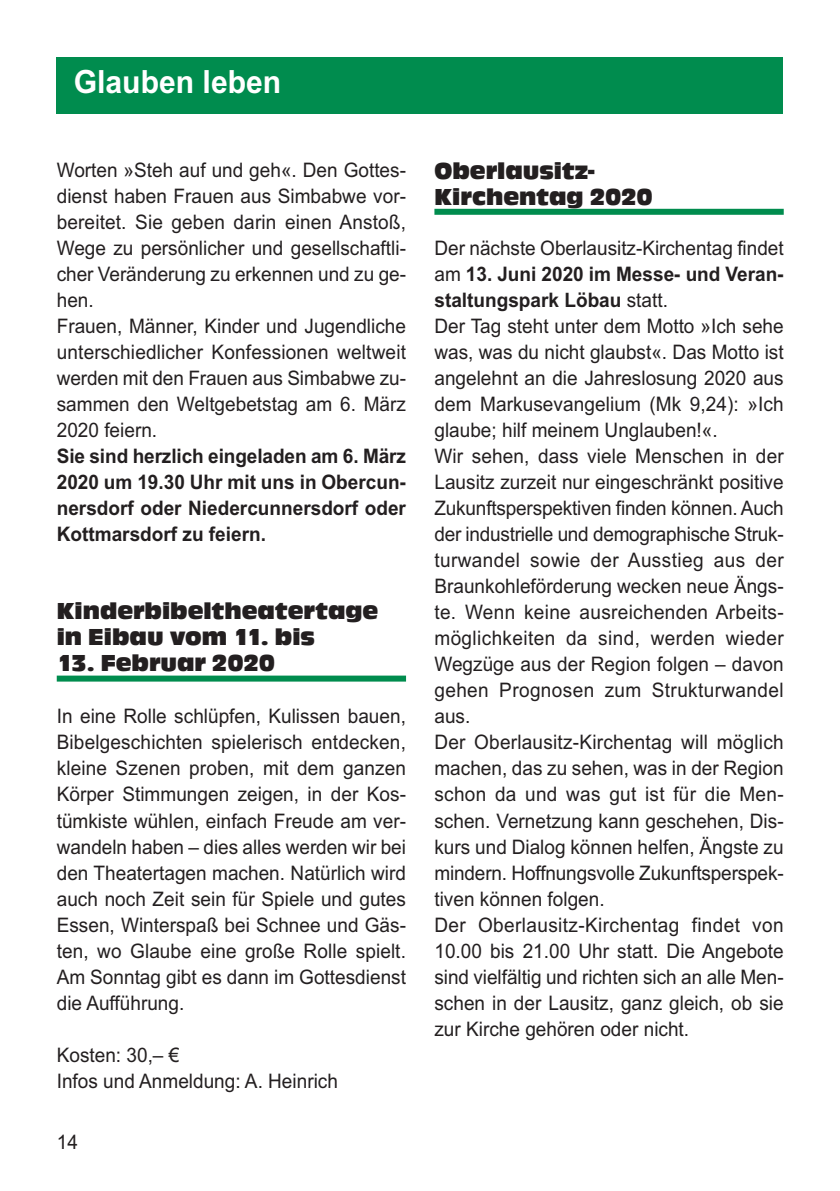
<style>
.page{position:relative;width:840px;height:1191px;background:#fff}
.page>*{position:absolute;margin:0;border:0;box-sizing:border-box;transform-origin:0 0}
.t1{font:700 32px "Arial";color:#fff;scale:.94 1}
.t2{font:24px/26px "Antigone Compact CE Regular";color:#231f20}
.t3{font:20px/26px "Arial";color:#231f20;scale:.95 1}
.t4{font:700 20px/26px "Arial";color:#231f20;text-align:justify;scale:.95 1}
.s1{font-weight:700}
</style>
<div class="page">
<div style="left:57px;top:57px;width:725px;height:56px;background:#008c4e"></div>
<div style="left:57px;top:675px;width:349px;height:6px;background:#008c4e"></div>
<div style="left:434px;top:209px;width:349px;height:6px;background:#008c4e"></div>
<h1 class="t1" style="left:74px;top:70px;width:222px">Glauben leben</h1>
<p class="t3" style="left:57px;top:159px;width:369px">Worten »Steh auf und geh«. Den Gottes&shy;dienst haben Frauen aus Simbabwe vor&shy;bereitet. Sie geben darin einen Anstoß, Wege zu persönlicher und gesellschaftli&shy;cher Veränderung zu erkennen und zu ge&shy;hen.<br>Frauen, Männer, Kinder und Jugendliche unterschiedlicher Konfessionen weltweit werden mit den Frauen aus Simbabwe zu&shy;sammen den Weltgebetstag am 6. März 2020 feiern.</p>
<p class="t4" style="left:57px;top:445px;width:369px">Sie sind herzlich eingeladen am 6. März 2020 um 19.30 Uhr mit uns in Obercun&shy;nersdorf oder Niedercunnersdorf oder Kottmarsdorf zu feiern.</p>
<p class="t2" style="left:57px;top:600px;width:323px">Kinderbibeltheatertage in Eibau vom 11. bis</p>
<p class="t2" style="left:57px;top:652px;width:219px">13. Februar 2020</p>
<p class="t3" style="left:57px;top:705px;width:369px;text-align:justify">In eine Rolle schlüpfen, Kulissen bauen, Bibelgeschichten spielerisch entdecken, kleine Szenen proben, mit dem ganzen Körper Stimmungen zeigen, in der Kos&shy;tümkiste wühlen, einfach Freude am ver&shy;wandeln haben – dies alles werden wir bei den Theatertagen machen. Natürlich wird auch noch Zeit sein für Spiele und gutes Essen, Winterspaß bei Schnee und Gäs&shy;ten, wo Glaube eine große Rolle spielt.<br>Am Sonntag gibt es dann im Gottesdienst die Aufführung.</p>
<p class="t3" style="left:57px;top:1043px;width:297px">Kosten: 30,– €<br>Infos und Anmeldung: A. Heinrich</p>
<p class="t3" style="left:57px;top:1130px;width:24px">14</p>
<p class="t2" style="left:434px;top:159px;width:219px">Oberlausitz-<br>Kirchentag 2020</p>
<p class="t3" style="left:434px;top:237px;width:369px">Der nächste Oberlausitz-Kirchentag findet am <span class="s1">13. Juni 2020 im Messe- und Veran&shy;staltungspark Löbau</span> statt.<br>Der Tag steht unter dem Motto »Ich sehe was, was du nicht glaubst«. Das Motto ist angelehnt an die Jahreslosung 2020 aus dem Markusevangelium (Mk 9,24): »Ich glaube; hilf meinem Unglauben!«.<br>Wir sehen, dass viele Menschen in der Lausitz zurzeit nur eingeschränkt positive Zukunftsperspektiven finden können. Auch der industrielle und demographische Struk&shy;turwandel sowie der Ausstieg aus der Braunkohleförderung wecken neue Ängs - te. Wenn keine ausreichenden Arbeits&shy;möglichkeiten da sind, werden wieder Wegzüge aus der Region folgen – davon gehen Prognosen zum Strukturwandel aus.<br>Der Oberlausitz-Kirchentag will möglich machen, das zu sehen, was in der Region schon da und was gut ist für die Men&shy;schen. Vernetzung kann geschehen, Dis&shy;kurs und Dialog können helfen, Ängste zu mindern. Hoffnungsvolle Zukunftsperspek&shy;tiven können folgen.<br>Der Oberlausitz-Kirchentag findet von 10.00 bis 21.00 Uhr statt. Die Angebote sind vielfältig und richten sich an alle Men&shy;schen in der Lausitz, ganz gleich, ob sie zur Kirche gehören oder nicht.</p>
</div>
